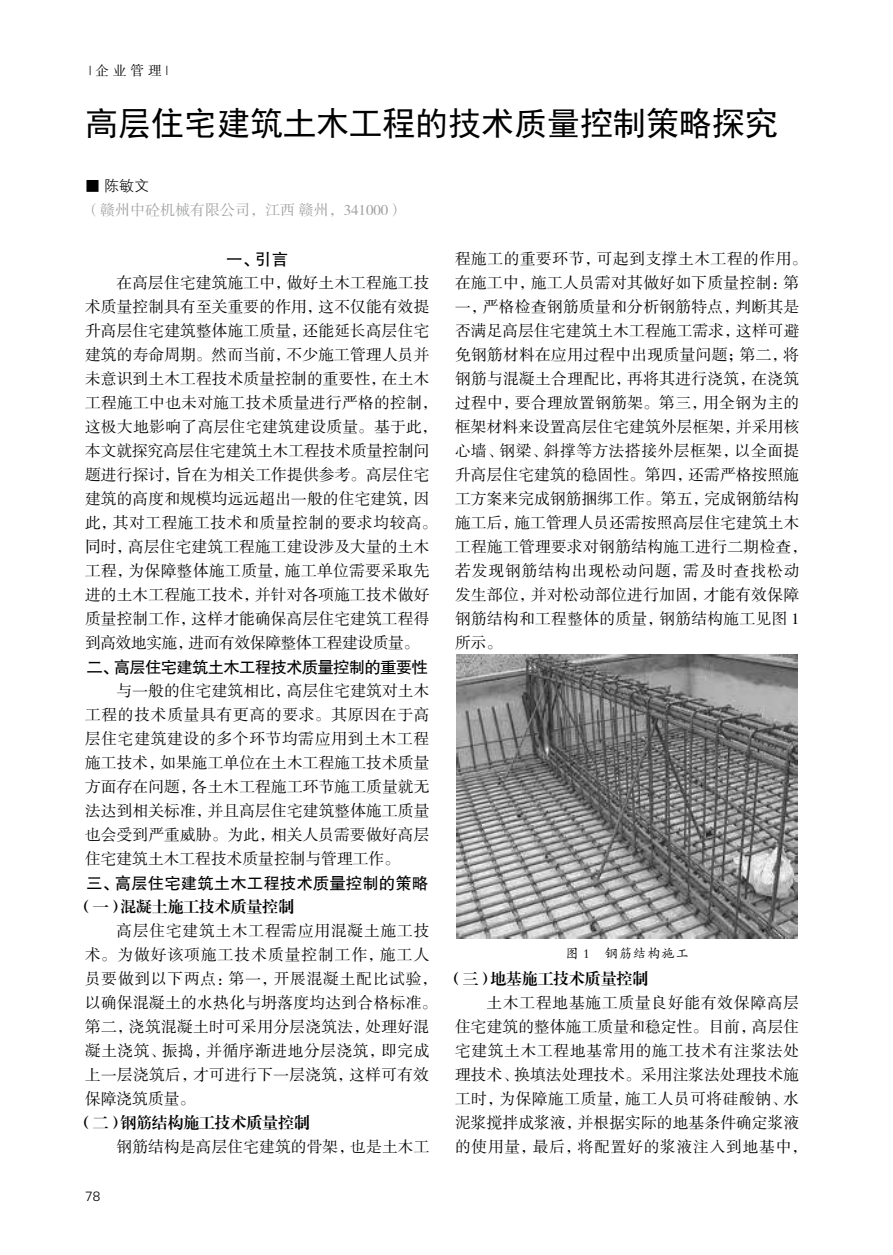
<style>
.page{position:relative;width:893px;height:1255px;background:#fff}
.page>*{position:absolute;margin:0;border:0;box-sizing:border-box;transform-origin:0 0}
.t1{font:33px "Sim Hei";color:#000}
.t2{font:16.5px "FZHTK GBK1 0";letter-spacing:-.05em;color:#000}
.t3{font:16.5px "FZHTK GBK1 0";color:#000}
.t4{font:16.5px "FZHTK GBK1 0";letter-spacing:-.025em;color:#000}
.t5{font:15.75px/24px "FZSSK GBK1 0";letter-spacing:.02em;color:#000}
.t6{font:15.75px "FZXBSK GBK1 0";color:#000}
.t7{font:15px "FZSSK GBK1 0";color:#9fa0a0}
.t8{font:15px "FZXH1 K GBK1 0";color:#000}
.t9{font:13.5px "FZKTK GBK1 0";letter-spacing:.05em;color:#000}
.t10{font:13.5px "FZSSK GBK1 0";color:#000}
.t11{font:13.5px "FZXH1 K GBK1 0";color:#000}
</style>
<div class="page">
<img style="left:457px;top:654px;width:340px;height:284px">
<p class="t10" style="left:89px;top:63px;width:81px">| 企 业 管 理 |</p>
<h1 class="t1" style="left:85px;top:106px;width:694px">高层住宅建筑土木工程的技术质量控制策略探究</h1>
<p class="t8" style="left:85px;top:178px;width:66px">■ 陈敏文</p>
<p class="t7" style="left:85px;top:202px;width:320px">（赣州中砼机械有限公司，江西 赣州，341000）</p>
<p class="t4" style="left:226px;top:250px;width:63px">一、引言</p>
<p class="t5" style="left:85px;top:271px;width:354px;text-indent:32px">在高层住宅建筑施工中，做好土木工程施工技术质量控制具有至关重要的作用，这不仅能有效提升高层住宅建筑整体施工质量，还能延长高层住宅建筑的寿命周期。然而当前，不少施工管理人员并未意识到土木工程技术质量控制的重要性，在土木工程施工中也未对施工技术质量进行严格的控制，这极大地影响了高层住宅建筑建设质量。基于此，本文就探究高层住宅建筑土木工程技术质量控制问题进行探讨，旨在为相关工作提供参考。高层住宅建筑的高度和规模均远远超出一般的住宅建筑，因此，其对工程施工技术和质量控制的要求均较高。同时，高层住宅建筑工程施工建设涉及大量的土木工程，为保障整体施工质量，施工单位需要采取先进的土木工程施工技术，并针对各项施工技术做好质量控制工作，这样才能确保高层住宅建筑工程得到高效地实施，进而有效保障整体工程建设质量。</p>
<p class="t2" style="left:86px;top:658px;width:343px">二、高层住宅建筑土木工程技术质量控制的重要性</p>
<p class="t5" style="left:85px;top:679px;width:346px;text-align:justify;text-indent:32px">与一般的住宅建筑相比，高层住宅建筑对土木工程的技术质量具有更高的要求。其原因在于高层住宅建筑建设的多个环节均需应用到土木工程施工技术，如果施工单位在土木工程施工技术质量方面存在问题，各土木工程施工环节施工质量就无法达到相关标准，并且高层住宅建筑整体施工质量也会受到严重威胁。为此，相关人员需要做好高层住宅建筑土木工程技术质量控制与管理工作。</p>
<p class="t3" style="left:86px;top:874px;width:344px">三、高层住宅建筑土木工程技术质量控制的策略</p>
<p class="t6" style="left:77px;top:898px;width:218px">（一）混凝土施工技术质量控制</p>
<p class="t5" style="left:85px;top:919px;width:354px;text-indent:32px">高层住宅建筑土木工程需应用混凝土施工技术。为做好该项施工技术质量控制工作，施工人员要做到以下两点：第一，开展混凝土配比试验，以确保混凝土的水热化与坍落度均达到合格标准。第二，浇筑混凝土时可采用分层浇筑法，处理好混凝土浇筑、振捣，并循序渐进地分层浇筑，即完成上一层浇筑后，才可进行下一层浇筑，这样可有效保障浇筑质量。</p>
<p class="t6" style="left:77px;top:1114px;width:234px">（二）钢筋结构施工技术质量控制</p>
<p class="t5" style="left:117px;top:1135px;width:314px">钢筋结构是高层住宅建筑的骨架，也是土木工</p>
<p class="t11" style="left:85px;top:1188px;width:17px">78</p>
<p class="t5" style="left:455px;top:247px;width:354px">程施工的重要环节，可起到支撑土木工程的作用。在施工中，施工人员需对其做好如下质量控制：第一，严格检查钢筋质量和分析钢筋特点，判断其是否满足高层住宅建筑土木工程施工需求，这样可避免钢筋材料在应用过程中出现质量问题；第二，将钢筋与混凝土合理配比，再将其进行浇筑，在浇筑过程中，要合理放置钢筋架。第三，用全钢为主的框架材料来设置高层住宅建筑外层框架，并采用核心墙、钢梁、斜撑等方法搭接外层框架，以全面提升高层住宅建筑的稳固性。第四，还需严格按照施工方案来完成钢筋捆绑工作。第五，完成钢筋结构施工后，施工管理人员还需按照高层住宅建筑土木工程施工管理要求对钢筋结构施工进行二期检查，若发现钢筋结构出现松动问题，需及时查找松动发生部位，并对松动部位进行加固，才能有效保障钢筋结构和工程整体的质量，钢筋结构施工见图 1所示。</p>
<p class="t9" style="left:566px;top:946px;width:125px">图 1 钢筋结构施工</p>
<p class="t6" style="left:447px;top:970px;width:202px">（三）地基施工技术质量控制</p>
<p class="t5" style="left:455px;top:991px;width:354px;text-indent:32px">土木工程地基施工质量良好能有效保障高层住宅建筑的整体施工质量和稳定性。目前，高层住宅建筑土木工程地基常用的施工技术有注浆法处理技术、换填法处理技术。采用注浆法处理技术施工时，为保障施工质量，施工人员可将硅酸钠、水泥浆搅拌成浆液，并根据实际的地基条件确定浆液的使用量，最后，将配置好的浆液注入到地基中，</p>
</div>
